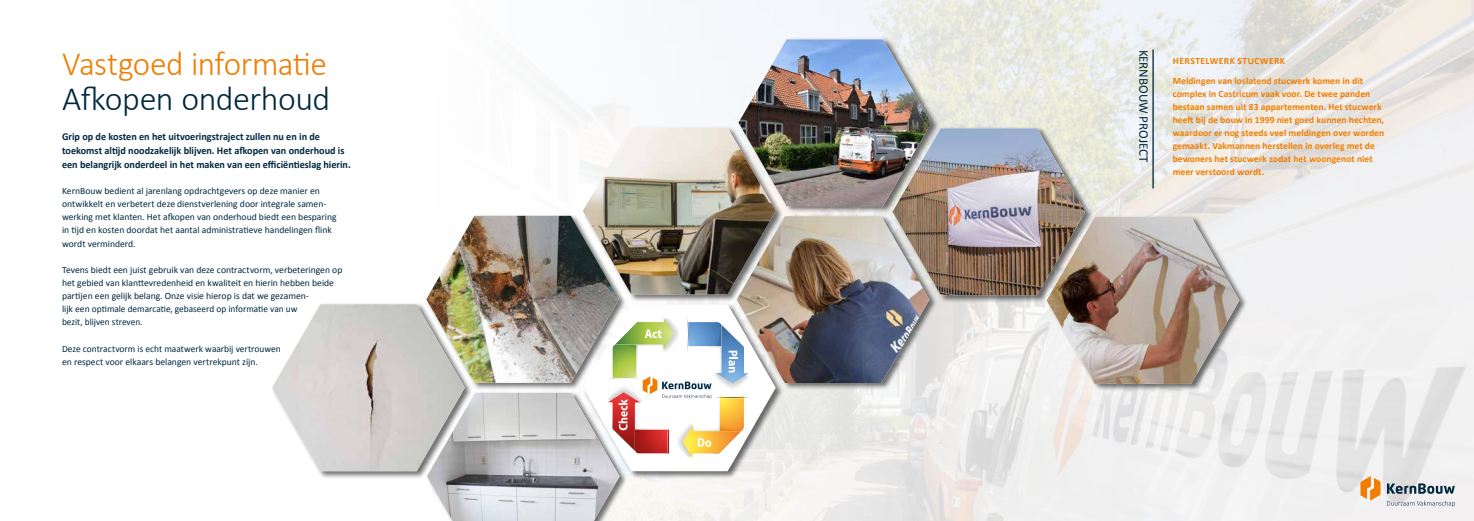
<style>
.page{position:relative;width:1474px;height:521px;background:#fff}
.page>*{position:absolute;margin:0;border:0;box-sizing:border-box;transform-origin:0 0}
.t1{font:300 34.12px "Calibri";letter-spacing:-.02em;color:#f07d00}
.t2{font:300 34.12px "Calibri";letter-spacing:-.015em;color:#00283f}
.t3{font:13.12px "Calibri";letter-spacing:-.01em;color:#00283f}
.t4{font:700 10.5px/14px "Calibri";color:#00283f}
.t5{font:9.62px/13.1px "Calibri";letter-spacing:-.005em;color:#00283f}
.t6{font:700 9.62px/13.1px "Calibri";color:#f07d00}
</style>
<div class="page">
<img style="left:560px;top:0;width:913px;height:521px">
<svg style="left:1386px;top:501px;width:68px;height:6px"></svg>
<svg style="left:1386px;top:483px;width:68px;height:11px"></svg>
<svg style="left:1360px;top:476px;width:20px;height:25px"></svg>
<hr style="left:1152px;top:50px;width:1px;height:139px;background:#00283f">
<div style="left:582px;top:126px;width:202px;height:176px;background:#000;opacity:.55"></div>
<img style="left:583px;top:127px;width:155px;height:167px">
<div style="left:738px;top:37px;width:201px;height:177px;background:#000;opacity:.55"></div>
<img style="left:738px;top:39px;width:193px;height:167px">
<div style="left:736px;top:214px;width:201px;height:177px;background:#000;opacity:.55"></div>
<img style="left:736px;top:216px;width:193px;height:167px">
<div style="left:426px;top:214px;width:201px;height:176px;background:#000;opacity:.55"></div>
<img style="left:426px;top:216px;width:193px;height:95px">
<div style="left:892px;top:126px;width:201px;height:177px;background:#000;opacity:.55"></div>
<img style="left:892px;top:128px;width:193px;height:167px">
<div style="left:1046px;top:215px;width:201px;height:176px;background:#000;opacity:.55"></div>
<img style="left:1046px;top:217px;width:193px;height:167px">
<div style="left:582px;top:303px;width:201px;height:176px;background:#000;opacity:.55"></div>
<svg style="left:583px;top:304px;width:192px;height:167px"></svg>
<img style="left:473px;top:311px;width:282px;height:210px">
<img style="left:428px;top:393px;width:191px;height:128px">
<div style="left:272px;top:302px;width:201px;height:177px;background:#000;opacity:.55"></div>
<img style="left:272px;top:304px;width:193px;height:167px">
<h1 class="t1" style="left:62px;top:43px;width:266px">Vastgoed informatie</h1>
<h1 class="t2" style="left:62px;top:78px;width:270px">Afkopen onderhoud</h1>
<p class="t4" style="left:62px;top:129px;width:290px">Grip op de kosten en het uitvoeringstraject zullen nu en in de toekomst altijd noodzakelijk blijven. Het afkopen van onderhoud is een belangrijk onderdeel in het maken van een efficiëntieslag hierin.</p>
<p class="t5" style="left:62px;top:184px;width:276px">KernBouw bedient al jarenlang opdrachtgevers op deze manier en ontwikkelt en verbetert deze dienstverlening door integrale samen&shy;werking met klanten. Het afkopen van onderhoud biedt een besparing in tijd en kosten doordat het aantal administratieve handelingen flink wordt verminderd.</p>
<p class="t5" style="left:62px;top:263px;width:282px">Tevens biedt een juist gebruik van deze contractvorm, verbeteringen op het gebied van klanttevredenheid en kwaliteit en hierin hebben beide partijen een gelijk belang. Onze visie hierop is dat we gezamen-<br>lijk een optimale demarcatie, gebaseerd op informatie van uw<br>bezit, blijven streven.</p>
<p class="t5" style="left:62px;top:342px;width:220px">Deze contractvorm is echt maatwerk waarbij vertrouwen en respect voor elkaars belangen vertrekpunt zijn.</p>
<h2 class="t3" style="left:1152px;top:50px;width:114px;rotate:90deg">KERNBOUW PROJECT</h2>
<p class="t6" style="left:1172px;top:51px;width:192px;line-height:19.2px">HERSTELWERK STUCWERK<br>Meldingen van loslatend stucwerk komen in dit</p>
<p class="t6" style="left:1172px;top:87px;width:213px">complex in Castricum vaak voor. De twee panden bestaan samen uit 83 appartementen. Het stucwerk heeft bij de bouw in 1999 niet goed kunnen hechten, waardoor er nog steeds veel meldingen over worden gemaakt. Vakmannen herstellen in overleg met de bewoners het stucwerk zodat het woongenot niet meer verstoord wordt.</p>
</div>
